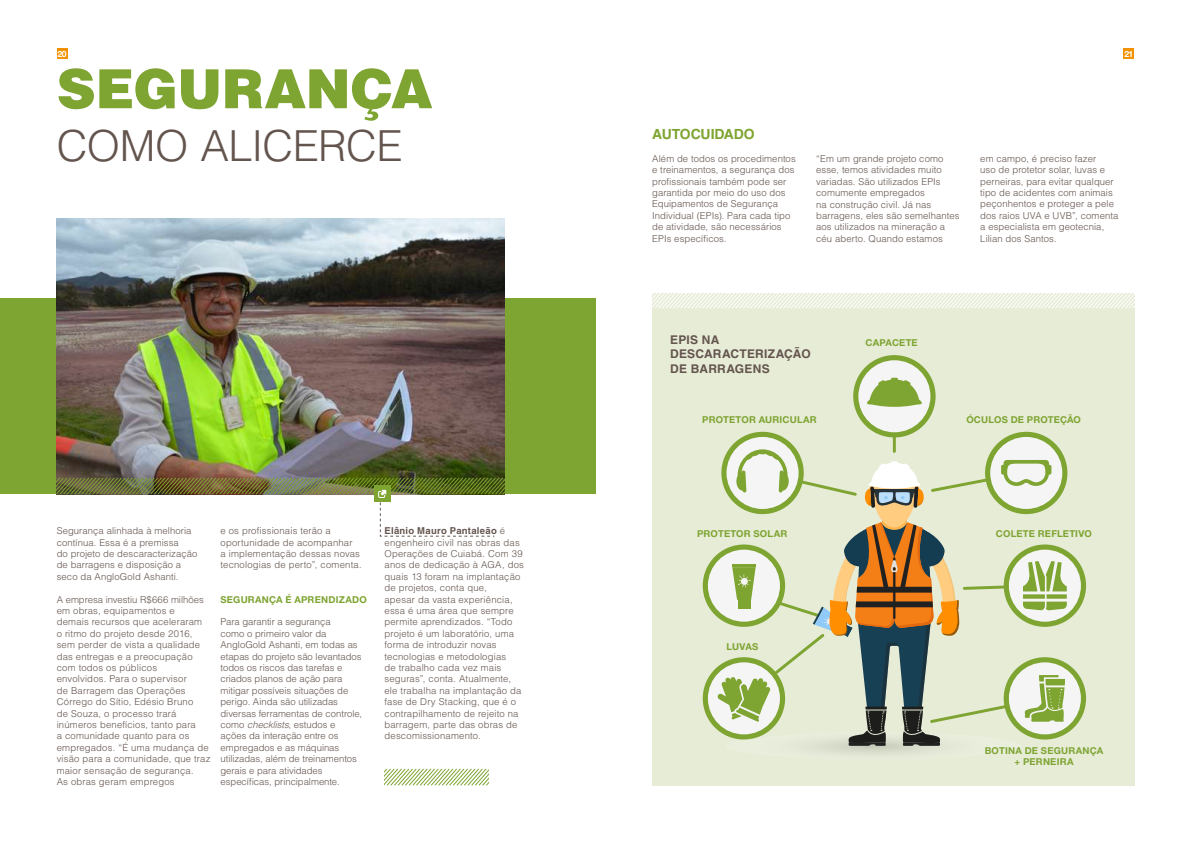
<style>
.page{position:relative;width:1191px;height:842px;background:#fff}
.page>*{position:absolute;margin:0;border:0;box-sizing:border-box;transform-origin:0 0}
.t1{font:900 54px "Helvetica LT Std";letter-spacing:-.01em;color:#7ea431}
.t2{font:300 42.7px "Helvetica LT Std";letter-spacing:-.015em;color:#63544d}
.t3{font:700 14px "Helvetica LT Std";letter-spacing:-.015em;color:#7ea431}
.t4{font:700 12px/14.4px "Helvetica LT Std";letter-spacing:.02em;color:#63544d}
.t5{font:300 9.5px/11.4px "Helvetica LT Std";letter-spacing:.01em;color:#63544d}
.t6{font:700 9.5px/11.4px "Helvetica Neue LT Pro";letter-spacing:.02em;color:#7ea431;text-align:center}
.t7{font:700 8.6px "Helvetica Neue LT Pro";color:#fff}
.s1{font-style:italic}
.s2{font-weight:700}
</style>
<div class="page">
<div style="left:652px;top:293px;width:482px;height:492px;background:#e7ecd7"></div>
<svg style="left:652px;top:293px;width:483px;height:17px"></svg>
<div style="left:0;top:298px;width:595px;height:196px;background:#7ea431"></div>
<img style="left:57px;top:218px;width:448px;height:260px">
<svg style="left:384px;top:769px;width:104px;height:16px"></svg>
<svg style="left:57px;top:478px;width:454px;height:59px"></svg>
<svg style="left:708px;top:360px;width:373px;height:394px"></svg>
<hr style="left:865px;top:709px;width:60px;height:1px;background:#e7ecd7">
<div style="left:57px;top:48px;width:10px;height:11px;background:#f39200"></div>
<div style="left:1123px;top:48px;width:11px;height:11px;background:#f39200"></div>
<p class="t7" style="left:57px;top:48px;width:11px">20</p>
<p class="t7" style="left:1124px;top:48px;width:10px">21</p>
<h1 class="t1" style="left:57px;top:54px;width:377px">SEGURANÇA</h1>
<h2 class="t2" style="left:57px;top:119px;width:347px">COMO ALICERCE</h2>
<p class="t5" style="left:57px;top:525px;width:142px">Segurança alinhada à melhoria contínua. Essa é a premissa<br>do projeto de descaracterização de barragens e disposição a seco da AngloGold Ashanti.</p>
<p class="t5" style="left:57px;top:593px;width:155px">A empresa investiu R$666 milhões em obras, equipamentos e<br>demais recursos que aceleraram<br>o ritmo do projeto desde 2016, sem perder de vista a qualidade das entregas e a preocupação com todos os públicos<br>envolvidos. Para o supervisor<br>de Barragem das Operações<br>Córrego do Sítio, Edésio Bruno<br>de Souza, o processo trará inúmeros benefícios, tanto para<br>a comunidade quanto para os empregados. “É uma mudança de visão para a comunidade, que traz maior sensação de segurança.<br>As obras geram empregos</p>
<p class="t5" style="left:220px;top:525px;width:143px">e os profissionais terão a oportunidade de acompanhar<br>a implementação dessas novas tecnologias de perto”, comenta.</p>
<p class="t6" style="left:220px;top:593px;width:148px">SEGURANÇA É APRENDIZADO</p>
<p class="t5" style="left:220px;top:616px;width:143px">Para garantir a segurança<br>como o primeiro valor da<br>AngloGold Ashanti, em todas as etapas do projeto são levantados todos os riscos das tarefas e criados planos de ação para mitigar possíveis situações de perigo. Ainda são utilizadas diversas ferramentas de controle, como <span class="s1">checklists</span>, estudos e ações da interação entre os empregados e as máquinas utilizadas, além de treinamentos gerais e para atividades específicas, principalmente.</p>
<p class="t5" style="left:384px;top:525px;width:141px"><span class="s2">Elânio Mauro Pantaleão</span> é engenheiro civil nas obras das<br>Operações de Cuiabá. Com 39 anos de dedicação à AGA, dos quais 13 foram na implantação de projetos, conta que,<br>apesar da vasta experiência, essa é uma área que sempre permite aprendizados. “Todo projeto é um laboratório, uma forma de introduzir novas tecnologias e metodologias<br>de trabalho cada vez mais seguras”, conta. Atualmente, ele trabalha na implantação da fase de Dry Stacking, que é o contrapilhamento de rejeito na barragem, parte das obras de descomissionamento.</p>
<h3 class="t3" style="left:652px;top:126px;width:104px">AUTOCUIDADO</h3>
<p class="t5" style="left:652px;top:153px;width:145px">Além de todos os procedimentos e treinamentos, a segurança dos profissionais também pode ser garantida por meio do uso dos<br>Equipamentos de Segurança<br>Individual (EPIs). Para cada tipo de atividade, são necessários<br>EPIs específicos.</p>
<p class="t5" style="left:816px;top:153px;width:145px">“Em um grande projeto como esse, temos atividades muito variadas. São utilizados EPIs comumente empregados<br>na construção civil. Já nas barragens, eles são semelhantes aos utilizados na mineração a céu aberto. Quando estamos</p>
<p class="t5" style="left:980px;top:153px;width:140px">em campo, é preciso fazer<br>uso de protetor solar, luvas e perneiras, para evitar qualquer tipo de acidentes com animais peçonhentos e proteger a pele dos raios UVA e UVB”, comenta a especialista em geotecnia,<br>Lilian dos Santos.</p>
<p class="t4" style="left:670px;top:332px;width:142px">EPIS NA<br>DESCARACTERIZAÇÃO<br>DE BARRAGENS</p>
<p class="t6" style="left:865px;top:337px;width:54px">CAPACETE</p>
<p class="t6" style="left:702px;top:413px;width:116px">PROTETOR AURICULAR</p>
<p class="t6" style="left:966px;top:413px;width:116px">ÓCULOS DE PROTEÇÃO</p>
<p class="t6" style="left:697px;top:528px;width:92px">PROTETOR SOLAR</p>
<p class="t6" style="left:996px;top:528px;width:97px">COLETE REFLETIVO</p>
<p class="t6" style="left:726px;top:641px;width:33px">LUVAS</p>
<p class="t6" style="left:984px;top:744px;width:120px">BOTINA DE SEGURANÇA + PERNEIRA</p>
</div>
